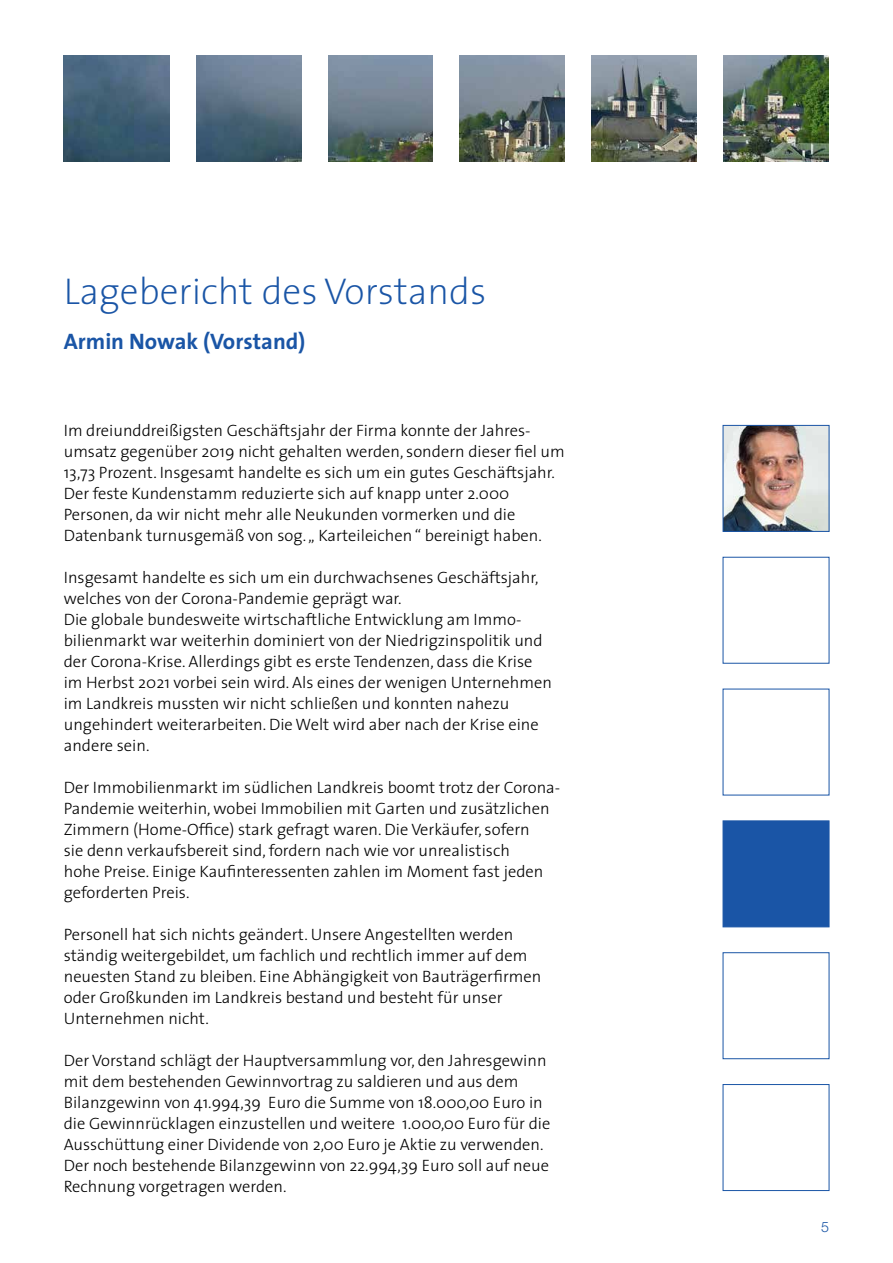
<style>
.page{position:relative;width:893px;height:1263px;background:#fff}
.page>*{position:absolute;margin:0;border:0;box-sizing:border-box;transform-origin:0 0}
.t1{font:200 37.5px "The Sans";color:#1a55a6}
.t2{font:700 22.5px "The Sans";color:#1a55a6}
.t3{font:300 16.5px/21px "The Sans";color:#000}
.t4{font:300 14.25px "Helvetica Neue LT";color:#1a55a6}
</style>
<div class="page">
<img style="left:64px;top:55px;width:765px;height:107px">
<div style="left:170px;top:46px;width:26px;height:132px;background:#fff"></div>
<div style="left:302px;top:46px;width:25px;height:132px;background:#fff"></div>
<div style="left:434px;top:46px;width:25px;height:132px;background:#fff"></div>
<div style="left:566px;top:46px;width:25px;height:132px;background:#fff"></div>
<div style="left:697px;top:46px;width:26px;height:132px;background:#fff"></div>
<div style="left:723px;top:821px;width:106px;height:106px;background:#1a55a6"></div>
<div style="left:723px;top:1084px;width:106px;height:107px;background:#fff;border:1px solid #1a55a6"></div>
<img style="left:725px;top:427px;width:102px;height:102px">
<div style="left:723px;top:425px;width:106px;height:106px;border:1px solid #1a55a6"></div>
<div style="left:723px;top:952px;width:106px;height:107px;background:#fff;border:1px solid #1a55a6"></div>
<h1 class="t1" style="left:64px;top:260px;width:424px">Lagebericht des Vorstands</h1>
<h2 class="t2" style="left:64px;top:322px;width:243px">Armin Nowak (Vorstand)</h2>
<p class="t3" style="left:64px;top:420px;width:503px">Im dreiunddreißigsten Geschäftsjahr der Firma konnte der Jahres&shy;umsatz gegenüber 2019 nicht gehalten werden, sondern dieser fiel um 13,73 Prozent. Insgesamt handelte es sich um ein gutes Geschäftsjahr.<br>Der feste Kundenstamm reduzierte sich auf knapp unter 2.000<br>Personen, da wir nicht mehr alle Neukunden vormerken und die Datenbank turnusgemäß von sog. „ Karteileichen “ bereinigt haben.</p>
<p class="t3" style="left:64px;top:567px;width:490px">Insgesamt handelte es sich um ein durchwachsenes Geschäftsjahr, welches von der Corona-Pandemie geprägt war.<br>Die globale bundesweite wirtschaftliche Entwicklung am Immo&shy;bilienmarkt war weiterhin dominiert von der Niedrigzinspolitik und der Corona-Krise. Allerdings gibt es erste Tendenzen, dass die Krise im Herbst 2021 vorbei sein wird. Als eines der wenigen Unternehmen im Landkreis mussten wir nicht schließen und konnten nahezu ungehindert weiterarbeiten. Die Welt wird aber nach der Krise eine andere sein.</p>
<p class="t3" style="left:64px;top:777px;width:498px">Der Immobilienmarkt im südlichen Landkreis boomt trotz der Corona-Pandemie weiterhin, wobei Immobilien mit Garten und zusätzlichen Zimmern (Home-Office) stark gefragt waren. Die Verkäufer, sofern<br>sie denn verkaufsbereit sind, fordern nach wie vor unrealistisch<br>hohe Preise. Einige Kaufinteressenten zahlen im Moment fast jeden geforderten Preis.</p>
<p class="t3" style="left:64px;top:924px;width:479px">Personell hat sich nichts geändert. Unsere Angestellten werden ständig weitergebildet, um fachlich und rechtlich immer auf dem neuesten Stand zu bleiben. Eine Abhängigkeit von Bauträgerfirmen oder Großkunden im Landkreis bestand und besteht für unser Unternehmen nicht.</p>
<p class="t3" style="left:64px;top:1050px;width:488px">Der Vorstand schlägt der Hauptversammlung vor, den Jahresgewinn mit dem bestehenden Gewinnvortrag zu saldieren und aus dem Bilanzgewinn von 41.994,39 Euro die Summe von 18.000,00 Euro in die Gewinnrücklagen einzustellen und weitere 1.000,00 Euro für die Ausschüttung einer Dividende von 2,00 Euro je Aktie zu verwenden.<br>Der noch bestehende Bilanzgewinn von 22.994,39 Euro soll auf neue Rechnung vorgetragen werden.</p>
<p class="t4" style="left:821px;top:1219px;width:9px">5</p>
</div>
